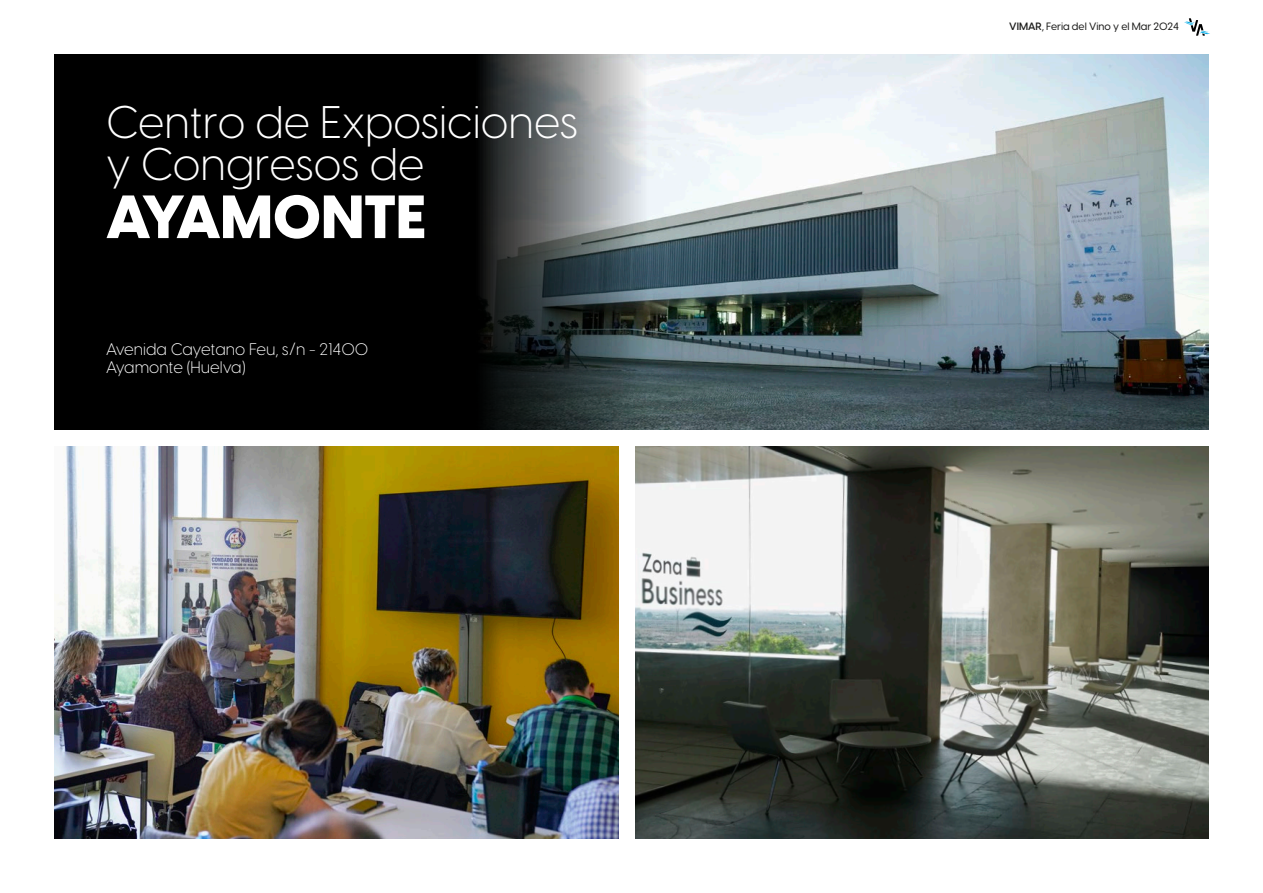
<style>
.page{position:relative;width:1263px;height:893px;background:#fff}
.page>*{position:absolute;margin:0;border:0;box-sizing:border-box;transform-origin:0 0}
.Work_Title{font:800 60px "Visby CF";color:#fff}
.Work_Title-2{font:300 45px "Visby CF";color:#fff}
.Work_Title-3{font:300 16.5px/18px "Visby CF";color:#fff}
.t1{font:500 10.5px "Visby CF";color:#1b1b1a}
.s1{font-weight:600}
</style>
<div class="page">
<svg style="left:1184px;top:18px;width:26px;height:18px"></svg>
<div style="left:54px;top:54px;width:1155px;height:376px;background:#000"></div>
<img style="left:791px;top:54px;width:418px;height:376px">
<svg style="left:480px;top:54px;width:311px;height:376px;background:#6e787b"></svg>
<img style="left:54px;top:446px;width:564px;height:393px">
<img style="left:635px;top:446px;width:574px;height:393px">
<p class="Work_Title-2" style="left:106px;top:89px;width:474px">Centro de Exposiciones</p>
<p class="Work_Title-2" style="left:106px;top:131px;width:320px">y Congresos de</p>
<p class="Work_Title" style="left:106px;top:169px;width:321px">AYAMONTE</p>
<p class="Work_Title-3" style="left:106px;top:339px;width:263px">Avenida Cayetano Feu, s/n - 21400<br>Ayamonte (Huelva)</p>
<p class="t1" style="left:1009px;top:19px;width:171px"><span class="s1">VIMAR</span>, Feria del Vino y el Mar 2024</p>
</div>
